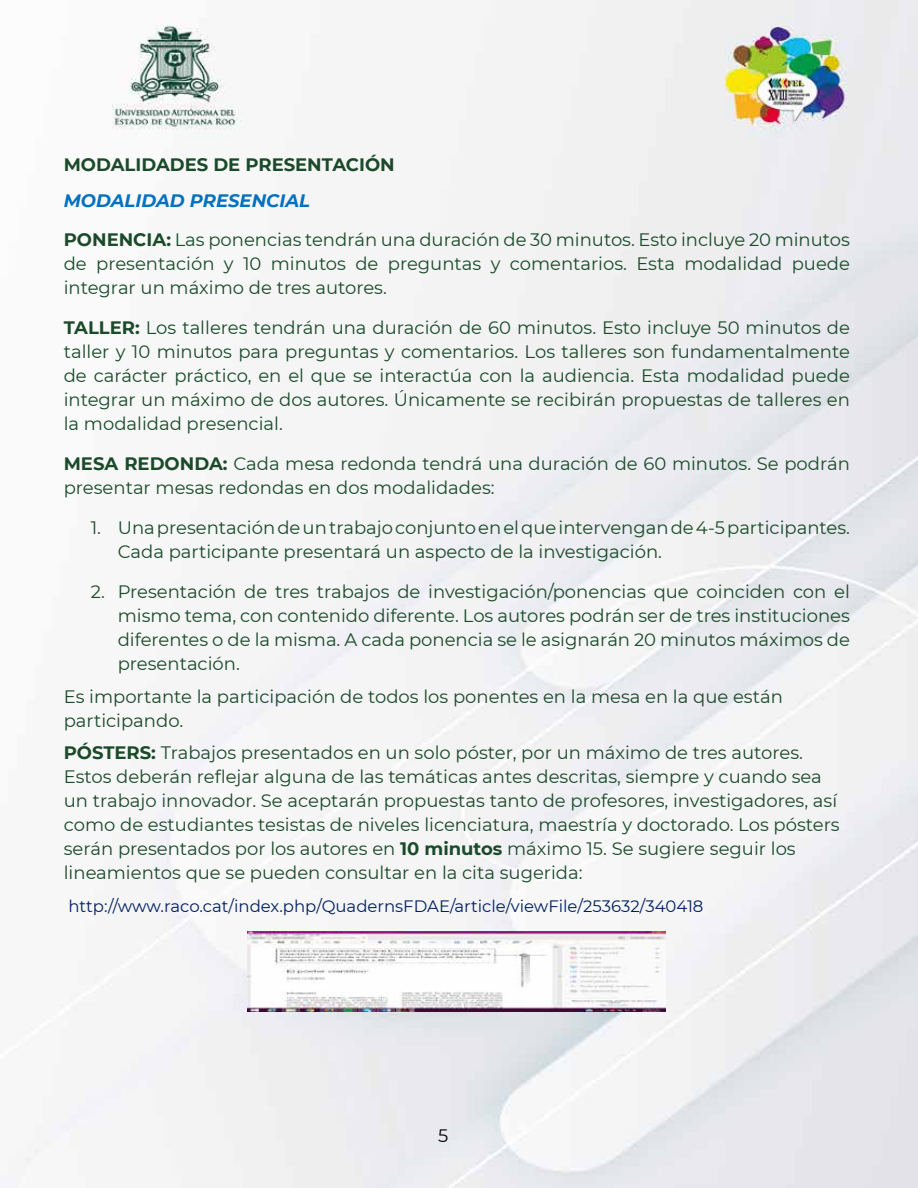
<style>
.page{position:relative;width:918px;height:1188px;background:#fff}
.page>*{position:absolute;margin:0;border:0;box-sizing:border-box;transform-origin:0 0}
.t1{font:18px/24px "Montserrat";color:#1a4a29}
.t2{font:700 18px "Montserrat";color:#1a4a29}
.t3{font:18px "Montserrat";color:#000}
.t4{font:16.5px "Montserrat";color:#002060}
.s1{font-weight:700;font-style:italic;color:#0070c0}
.s2{font-weight:700}
</style>
<div class="page">
<img style="left:0;top:0;width:918px;height:1188px">
<img style="left:248px;top:931px;width:418px;height:80px">
<p class="t2" style="left:64px;top:154px;width:333px">MODALIDADES DE PRESENTACIÓN</p>
<p class="t1" style="left:64px;top:181px;width:788px;line-height:39px"><span class="s1">MODALIDAD PRESENCIAL<br></span><span class="s2">PONENCIA:</span> Las ponencias tendrán una duración de 30 minutos. Esto incluye 20 minutos</p>
<p class="t1" style="left:64px;top:252px;width:788px">de presentación y 10 minutos de preguntas y comentarios. Esta modalidad puede integrar un máximo de tres autores.</p>
<p class="t1" style="left:64px;top:316px;width:788px;text-align:justify"><span class="s2">TALLER:</span> Los talleres tendrán una duración de 60 minutos. Esto incluye 50 minutos de taller y 10 minutos para preguntas y comentarios. Los talleres son fundamentalmente de carácter práctico, en el que se interactúa con la audiencia. Esta modalidad puede integrar un máximo de dos autores. Únicamente se recibirán propuestas de talleres en la modalidad presencial.</p>
<p class="t1" style="left:64px;top:452px;width:788px"><span class="s2">MESA REDONDA:</span> Cada mesa redonda tendrá una duración de 60 minutos. Se podrán presentar mesas redondas en dos modalidades:</p>
<p class="t1" style="left:118px;top:516px;width:734px;text-indent:-27px">1. Una presentación de un trabajo conjunto en el que intervengan de 4-5 participantes.<br>Cada participante presentará un aspecto de la investigación.</p>
<p class="t1" style="left:118px;top:580px;width:734px;text-align:justify;text-indent:-27px">2. Presentación de tres trabajos de investigación/ponencias que coinciden con el mismo tema, con contenido diferente. Los autores podrán ser de tres instituciones diferentes o de la misma. A cada ponencia se le asignarán 20 minutos máximos de presentación.</p>
<p class="t1" style="left:64px;top:684px;width:721px">Es importante la participación de todos los ponentes en la mesa en la que están participando.</p>
<p class="t1" style="left:64px;top:741px;width:777px"><span class="s2">PÓSTERS:</span> Trabajos presentados en un solo póster, por un máximo de tres autores.<br>Estos deberán reflejar alguna de las temáticas antes descritas, siempre y cuando sea un trabajo innovador. Se aceptarán propuestas tanto de profesores, investigadores, así como de estudiantes tesistas de niveles licenciatura, maestría y doctorado. Los pósters serán presentados por los autores en <span class="s2">10 minutos</span> máximo 15. Se sugiere seguir los lineamientos que se pueden consultar en la cita sugerida:</p>
<p class="t4" style="left:68px;top:897px;width:637px">http://www.raco.cat/index.php/QuadernsFDAE/article/viewFile/253632/340418</p>
<p class="t3" style="left:438px;top:1126px;width:12px">5</p>
</div>
